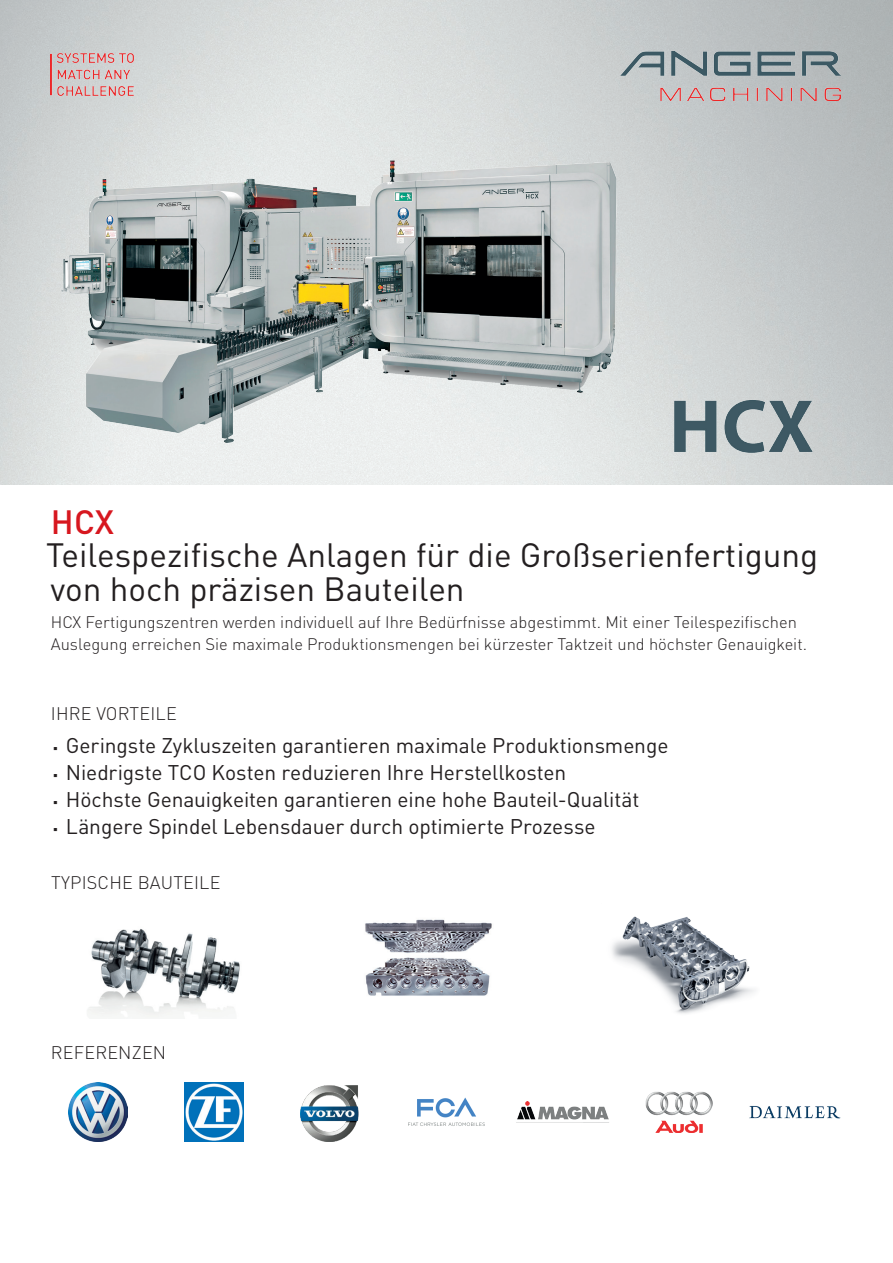
<style>
.page{position:relative;width:893px;height:1263px;background:#fff}
.page>*{position:absolute;margin:0;border:0;box-sizing:border-box;transform-origin:0 0}
.t1{font:33.3px/33.3px "DINOT";color:#231f20}
.t2{font:500 33.3px "DINOT";color:#d7171f}
.t3{font:21px "DINOT";letter-spacing:-.005em;color:#231f20}
.t4{font:300 18px "DINOT";letter-spacing:.01em;color:#231f20}
.t5{font:300 16.5px/22.2px "DINOT";color:#231f20}
.s1{font-family:"Arial";font-size:13.5px}
</style>
<div class="page">
<img style="left:0;top:0;width:893px;height:485px">
<img style="left:35px;top:45px;width:620px;height:440px">
<img style="left:670px;top:388px;width:144px;height:82px">
<img style="left:620px;top:52px;width:221px;height:49px">
<img style="left:87px;top:929px;width:153px;height:88px">
<img style="left:365px;top:919px;width:127px;height:77px">
<img style="left:612px;top:916px;width:144px;height:98px">
<img style="left:68px;top:1083px;width:59px;height:58px">
<img style="left:185px;top:1083px;width:58px;height:58px">
<img style="left:301px;top:1085px;width:58px;height:56px">
<img style="left:408px;top:1097px;width:77px;height:29px">
<img style="left:516px;top:1101px;width:93px;height:22px">
<img style="left:645px;top:1092px;width:68px;height:40px">
<img style="left:749px;top:1106px;width:92px;height:12px">
<img style="left:51px;top:51px;width:94px;height:48px">
<h1 class="t2" style="left:51px;top:501px;width:65px">HCX</h1>
<h1 class="t1" style="left:46px;top:538px;width:774px">Teilespezifische Anlagen für die Großserienfertigung von hoch präzisen Bauteilen</h1>
<p class="t5" style="left:51px;top:611px;width:758px">HCX Fertigungszentren werden individuell auf Ihre Bedürfnisse abgestimmt. Mit einer Teilespezifischen<br>Auslegung erreichen Sie maximale Produktionsmengen bei kürzester Taktzeit und höchster Genauigkeit.</p>
<p class="t4" style="left:51px;top:702px;width:127px">IHRE VORTEILE</p>
<p class="t3" style="left:53px;top:732px;width:617px"><span class="s1">▪</span> Geringste Zykluszeiten garantieren maximale Produktionsmenge</p>
<p class="t3" style="left:53px;top:759px;width:515px"><span class="s1">▪</span> Niedrigste TCO Kosten reduzieren Ihre Herstellkosten</p>
<p class="t3" style="left:53px;top:786px;width:588px"><span class="s1">▪</span> Höchste Genauigkeiten garantieren eine hohe Bauteil-Qualität</p>
<p class="t3" style="left:53px;top:813px;width:544px"><span class="s1">▪</span> Längere Spindel Lebensdauer durch optimierte Prozesse</p>
<p class="t4" style="left:51px;top:871px;width:171px">TYPISCHE BAUTEILE</p>
<p class="t4" style="left:51px;top:1041px;width:117px">REFERENZEN</p>
</div>
